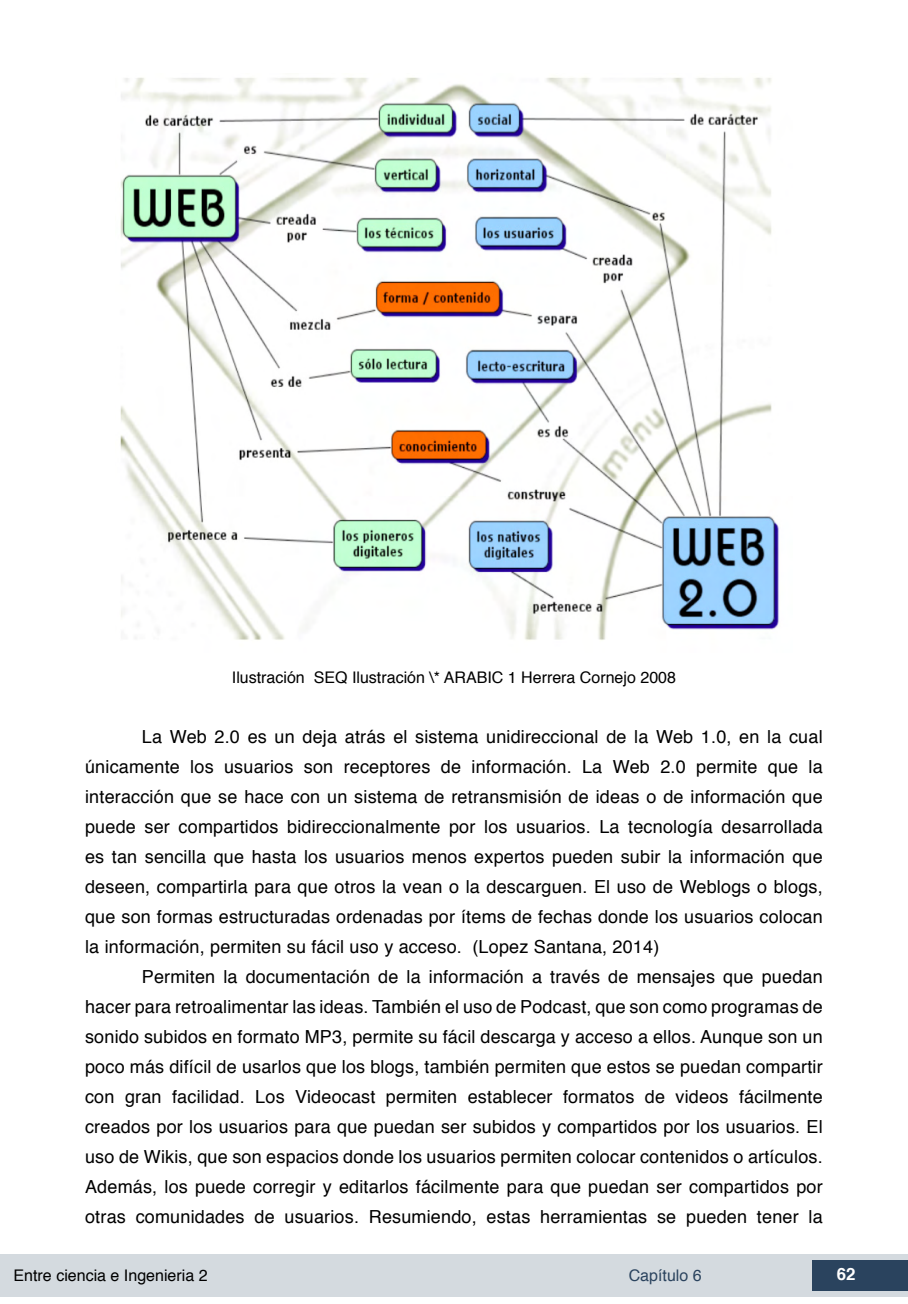
<style>
.page{position:relative;width:908px;height:1304px;background:#fff}
.page>*{position:absolute;margin:0;border:0;box-sizing:border-box;transform-origin:0 0}
.txt{font:18px/30px "Helvetica";letter-spacing:.01em;color:#000;text-align:justify}
.t1{font:700 16.8px "Helvetica";color:#fff}
.imagens_graf_tab{font:16px "Helvetica";color:#000}
.t2{font:16px "Helvetica";color:#2a435e}
</style>
<div class="page">
<div style="left:0;top:1254px;width:906px;height:43px;background:#d4dadf"></div>
<div style="left:812px;top:1261px;width:95px;height:30px;background:#2a435e"></div>
<img style="left:120px;top:77px;width:659px;height:563px">
<p class="imagens_graf_tab" style="left:232px;top:665px;width:445px">Ilustración SEQ Ilustración \* ARABIC 1 Herrera Cornejo 2008</p>
<p class="txt" style="left:85px;top:722px;width:738px;text-indent:57px">La Web 2.0 es un deja atrás el sistema unidireccional de la Web 1.0, en la cual únicamente los usuarios son receptores de información. La Web 2.0 permite que la interacción que se hace con un sistema de retransmisión de ideas o de información que puede ser compartidos bidireccionalmente por los usuarios. La tecnología desarrollada es tan sencilla que hasta los usuarios menos expertos pueden subir la información que deseen, compartirla para que otros la vean o la descarguen. El uso de Weblogs o blogs, que son formas estructuradas ordenadas por ítems de fechas donde los usuarios colocan la información, permiten su fácil uso y acceso. (Lopez Santana, 2014)</p>
<p class="txt" style="left:85px;top:962px;width:738px;text-indent:57px">Permiten la documentación de la información a través de mensajes que puedan hacer para retroalimentar las ideas. También el uso de Podcast, que son como programas de sonido subidos en formato MP3, permite su fácil descarga y acceso a ellos. Aunque son un poco más difícil de usarlos que los blogs, también permiten que estos se puedan compartir con gran facilidad. Los Videocast permiten establecer formatos de videos fácilmente creados por los usuarios para que puedan ser subidos y compartidos por los usuarios. El uso de Wikis, que son espacios donde los usuarios permiten colocar contenidos o artículos.<br>Además, los puede corregir y editarlos fácilmente para que puedan ser compartidos por otras comunidades de usuarios. Resumiendo, estas herramientas se pueden tener la</p>
<p class="imagens_graf_tab" style="left:14px;top:1263px;width:195px">Entre ciencia e Ingenieria 2</p>
<p class="t2" style="left:628px;top:1263px;width:74px">Capítulo 6</p>
<p class="t1" style="left:836px;top:1261px;width:20px">62</p>
</div>
